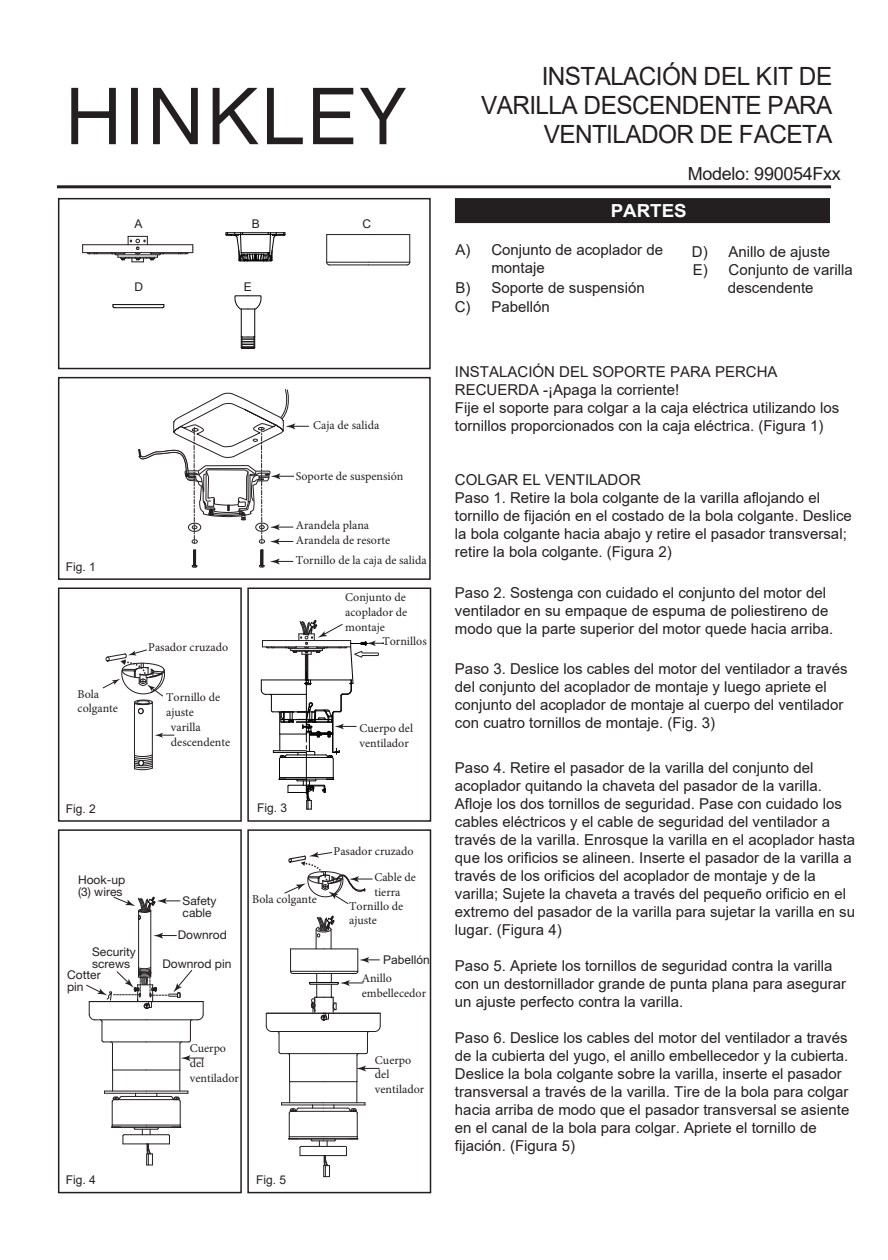
<style>
.page{position:relative;width:888px;height:1260px;background:#fff}
.page>*{position:absolute;margin:0;border:0;box-sizing:border-box;transform-origin:0 0}
.t1{font:25.05px/29.2px "Arial";letter-spacing:-.025em;color:#231f20;text-align:right}
.t2{font:18px "Arial";letter-spacing:-.02em;color:#231f20}
.t3{font:700 18px "Arial";color:#fff;scale:1.04 1}
.t4{font:15px/18px "Arial";color:#231f20}
.t5{font:12px/14.4px "Minion Pro";color:#231f20}
.t6{font:12px/12px "Helvetica Neue LT Pro";color:#231f20}
.t7{font:12px "Arial";color:#231f20}
</style>
<div class="page">
<hr style="left:57px;top:185px;width:774px;height:3px;background:#231f20">
<svg style="left:71px;top:88px;width:335px;height:56px"></svg>
<div style="left:455px;top:198px;width:375px;height:25px;background:#231f20;border:1px solid #231f20"></div>
<div style="left:58px;top:198px;width:373px;height:171px;border:2px solid #231f20"></div>
<svg style="left:226px;top:199px;width:60px;height:63px"></svg>
<hr style="left:113px;top:304px;width:51px;height:1px;background:#030303">
<hr style="left:114px;top:307px;width:49px;height:1px;background:#030303">
<hr style="left:241px;top:309px;width:1px;height:39px;background:#030303">
<svg style="left:234px;top:295px;width:28px;height:15px"></svg>
<hr style="left:254px;top:309px;width:1px;height:39px;background:#030303">
<svg style="left:240px;top:335px;width:16px;height:14px"></svg>
<div style="left:58px;top:377px;width:373px;height:203px;border:2px solid #231f20"></div>
<svg style="left:138px;top:389px;width:171px;height:179px"></svg>
<div style="left:58px;top:588px;width:184px;height:234px;border:2px solid #231f20"></div>
<hr style="left:152px;top:702px;width:1px;height:66px;background:#231f20">
<hr style="left:134px;top:702px;width:1px;height:67px;background:#231f20">
<svg style="left:134px;top:754px;width:19px;height:16px"></svg>
<svg style="left:155px;top:733px;width:19px;height:5px"></svg>
<svg style="left:102px;top:649px;width:63px;height:66px"></svg>
<div style="left:58px;top:829px;width:184px;height:364px;border:2px solid #231f20"></div>
<svg style="left:153px;top:933px;width:24px;height:6px"></svg>
<hr style="left:150px;top:911px;width:1px;height:66px;background:#231f20">
<hr style="left:138px;top:911px;width:1px;height:66px;background:#231f20">
<svg style="left:113px;top:896px;width:67px;height:24px"></svg>
<div style="left:247px;top:829px;width:184px;height:364px;border:2px solid #231f20"></div>
<div style="left:247px;top:588px;width:184px;height:234px;border:2px solid #231f20"></div>
<svg style="left:82px;top:236px;width:112px;height:26px"></svg>
<svg style="left:326px;top:235px;width:4px;height:31px"></svg>
<svg style="left:406px;top:235px;width:5px;height:31px"></svg>
<hr style="left:368px;top:234px;width:42px;height:1px;background:#211e1e">
<hr style="left:327px;top:234px;width:41px;height:1px;background:#211e1e">
<hr style="left:368px;top:265px;width:39px;height:1px;background:#211e1e">
<hr style="left:329px;top:265px;width:39px;height:1px;background:#211e1e">
<hr style="left:368px;top:262px;width:42px;height:1px;background:#211e1e">
<hr style="left:327px;top:262px;width:41px;height:1px;background:#211e1e">
<svg style="left:261px;top:619px;width:123px;height:191px"></svg>
<svg style="left:86px;top:967px;width:118px;height:199px"></svg>
<svg style="left:266px;top:852px;width:115px;height:325px"></svg>
<hr style="left:324px;top:949px;width:34px;height:1px;background:#211e1e">
<hr style="left:291px;top:949px;width:33px;height:1px;background:#211e1e">
<hr style="left:324px;top:973px;width:32px;height:1px;background:#211e1e">
<hr style="left:293px;top:973px;width:31px;height:1px;background:#211e1e">
<hr style="left:324px;top:971px;width:34px;height:1px;background:#211e1e">
<hr style="left:291px;top:971px;width:33px;height:1px;background:#211e1e">
<p class="t7" style="left:135px;top:216px;width:10px">A</p>
<p class="t7" style="left:252px;top:216px;width:10px">B</p>
<p class="t7" style="left:362px;top:216px;width:10px">C</p>
<p class="t7" style="left:135px;top:279px;width:10px">D</p>
<p class="t7" style="left:244px;top:279px;width:10px">E</p>
<p class="t7" style="left:66px;top:559px;width:32px">Fig. 1</p>
<p class="t5" style="left:148px;top:640px;width:81px">Pasador cruzado</p>
<p class="t5" style="left:78px;top:687px;width:42px">Bola colgante</p>
<p class="t5" style="left:166px;top:690px;width:56px">Tornillo de ajuste</p>
<p class="t5" style="left:171px;top:720px;width:61px">varilla descendente</p>
<p class="t5" style="left:313px;top:418px;width:67px">Caja de salida</p>
<p class="t5" style="left:296px;top:469px;width:109px">Soporte de suspensión</p>
<p class="t5" style="left:296px;top:518px;width:96px;line-height:15px">Arandela plana<br>Arandela de resorte</p>
<p class="t5" style="left:296px;top:553px;width:132px">Tornillo de la caja de salida</p>
<p class="t5" style="left:345px;top:590px;width:64px">Conjunto de acoplador de montaje</p>
<p class="t5" style="left:382px;top:634px;width:46px">Tornillos</p>
<p class="t5" style="left:360px;top:721px;width:55px;line-height:15.1px">Cuerpo del ventilador</p>
<p class="t7" style="left:66px;top:801px;width:32px">Fig. 2</p>
<p class="t6" style="left:78px;top:873px;width:49px">Hook-up (3) wires</p>
<p class="t6" style="left:92px;top:946px;width:45px">Security screws</p>
<p class="t6" style="left:67px;top:969px;width:35px">Cotter pin</p>
<p class="t6" style="left:183px;top:895px;width:35px">Safety cable</p>
<p class="t6" style="left:178px;top:928px;width:51px">Downrod</p>
<p class="t6" style="left:162px;top:957px;width:70px">Downrod pin</p>
<p class="t7" style="left:257px;top:799px;width:32px">Fig. 3</p>
<p class="t5" style="left:252px;top:892px;width:66px">Bola colgante</p>
<p class="t5" style="left:334px;top:844px;width:81px">Pasador cruzado</p>
<p class="t5" style="left:374px;top:870px;width:43px">Cable de tierra</p>
<p class="t5" style="left:349px;top:899px;width:56px">Tornillo de ajuste</p>
<p class="t7" style="left:383px;top:951px;width:48px">Pabellón</p>
<p class="t5" style="left:362px;top:971px;width:66px">Anillo embellecedor</p>
<p class="t7" style="left:66px;top:1172px;width:32px">Fig. 4</p>
<p class="t5" style="left:190px;top:1041px;width:51px">Cuerpo del ventilador</p>
<p class="t7" style="left:256px;top:1172px;width:32px">Fig. 5</p>
<p class="t5" style="left:375px;top:1053px;width:51px">Cuerpo del ventilador</p>
<h1 class="t1" style="left:481px;top:61px;width:353px">INSTALACIÓN DEL KIT DE<br>VARILLA DESCENDENTE PARA<br>VENTILADOR DE FACETA</h1>
<p class="t2" style="left:688px;top:161px;width:154px">Modelo: 990054Fxx</p>
<p class="t3" style="left:611px;top:198px;width:75px">PARTES</p>
<p class="t4" style="left:491px;top:241px;width:173px;text-indent:-36px">A) Conjunto de acoplador de montaje</p>
<p class="t4" style="left:455px;top:278px;width:192px;line-height:19.5px">B) Soporte de suspensión<br>C) Pabellón</p>
<p class="t4" style="left:692px;top:243px;width:140px">D) Anillo de ajuste</p>
<p class="t4" style="left:693px;top:261px;width:162px">E) Conjunto de varilla</p>
<p class="t4" style="left:728px;top:279px;width:87px">descendente</p>
<p class="t4" style="left:455px;top:363px;width:386px">INSTALACIÓN DEL SOPORTE PARA PERCHA RECUERDA -¡Apaga la corriente!<br>Fije el soporte para colgar a la caja eléctrica utilizando los tornillos proporcionados con la caja eléctrica. (Figura 1)</p>
<p class="t4" style="left:455px;top:471px;width:398px">COLGAR EL VENTILADOR<br>Paso 1. Retire la bola colgante de la varilla aflojando el tornillo de fijación en el costado de la bola colgante. Deslice la bola colgante hacia abajo y retire el pasador transversal; retire la bola colgante. (Figura 2)</p>
<p class="t4" style="left:455px;top:584px;width:380px">Paso 2. Sostenga con cuidado el conjunto del motor del ventilador en su empaque de espuma de poliestireno de modo que la parte superior del motor quede hacia arriba.</p>
<p class="t4" style="left:455px;top:660px;width:394px">Paso 3. Deslice los cables del motor del ventilador a través del conjunto del acoplador de montaje y luego apriete el conjunto del acoplador de montaje al cuerpo del ventilador con cuatro tornillos de montaje. (Fig. 3)</p>
<p class="t4" style="left:455px;top:759px;width:402px">Paso 4. Retire el pasador de la varilla del conjunto del acoplador quitando la chaveta del pasador de la varilla.<br>Afloje los dos tornillos de seguridad. Pase con cuidado los cables eléctricos y el cable de seguridad del ventilador a través de la varilla. Enrosque la varilla en el acoplador hasta que los orificios se alineen. Inserte el pasador de la varilla a través de los orificios del acoplador de montaje y de la varilla; Sujete la chaveta a través del pequeño orificio en el extremo del pasador de la varilla para sujetar la varilla en su lugar. (Figura 4)</p>
<p class="t4" style="left:455px;top:957px;width:393px">Paso 5. Apriete los tornillos de seguridad contra la varilla con un destornillador grande de punta plana para asegurar un ajuste perfecto contra la varilla.</p>
<p class="t4" style="left:455px;top:1029px;width:396px">Paso 6. Deslice los cables del motor del ventilador a través de la cubierta del yugo, el anillo embellecedor y la cubierta.<br>Deslice la bola colgante sobre la varilla, inserte el pasador transversal a través de la varilla. Tire de la bola para colgar hacia arriba de modo que el pasador transversal se asiente en el canal de la bola para colgar. Apriete el tornillo de fijación. (Figura 5)</p>
</div>
